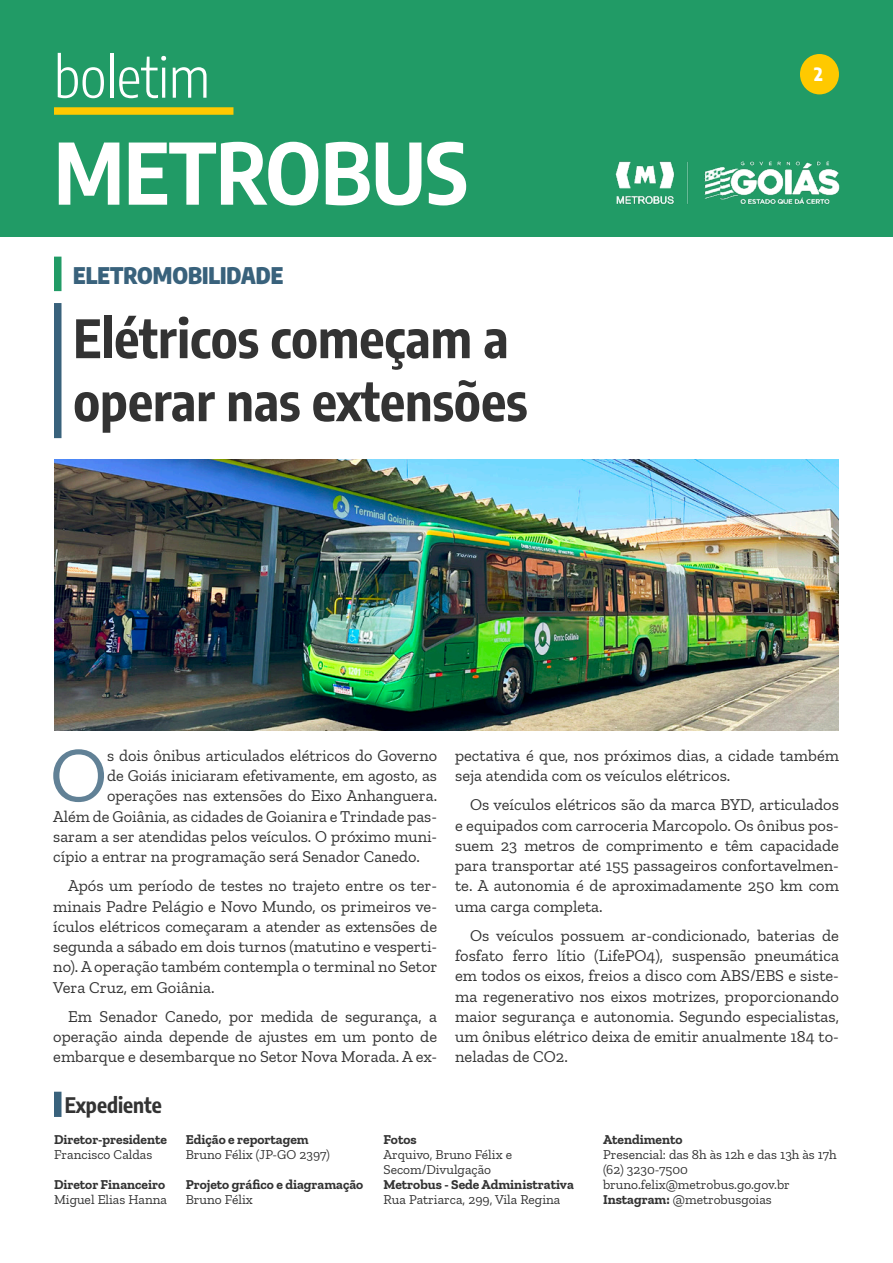
<style>
.page{position:relative;width:893px;height:1263px;background:#fff}
.page>*{position:absolute;margin:0;border:0;box-sizing:border-box;transform-origin:0 0}
.t1{font:700 84px "Encode Sans Condensed";color:#fff}
.t2{font:78.75px "Zilla Slab";color:#618196}
.t3{font:300 55.5px "Encode Sans Condensed";color:#fff}
.t4{font:700 52.5px/63px "Encode Sans Condensed";color:#333}
.t5{font:900 22.5px "Encode Sans Condensed";color:#39627c}
.t6{font:700 21px "Encode Sans Condensed";color:#333}
.t7{font:800 18px "Encode Sans Condensed";color:#fff}
.t8{font:16.5px/20.2px "Zilla Slab";color:#333;text-align:justify}
.t9{font:13.5px/15px "Zilla Slab";color:#333}
.t10{font:700 13.5px "Zilla Slab";color:#333}
.s1{font-weight:700}
</style>
<div class="page">
<div style="left:0;top:0;width:893px;height:236px;background:#219b66"></div>
<div style="left:54px;top:107px;width:179px;height:8px;background:#ffc900"></div>
<img style="left:615px;top:161px;width:225px;height:44px">
<div style="left:54px;top:1092px;width:8px;height:25px;background:#39627c"></div>
<div style="left:800px;top:54px;width:39px;height:40px;background:#ffc900;border-radius:50%"></div>
<div style="left:54px;top:303px;width:8px;height:135px;background:#39627c"></div>
<div style="left:54px;top:257px;width:8px;height:34px;background:#219b66"></div>
<img style="left:54px;top:459px;width:785px;height:272px">
<p class="t3" style="left:54px;top:39px;width:157px">boletim</p>
<p class="t1" style="left:54px;top:110px;width:415px">METROBUS</p>
<p class="t5" style="left:73px;top:258px;width:212px">ELETROMOBILIDADE</p>
<p class="t4" style="left:73px;top:304px;width:456px">Elétricos começam a operar nas extensões</p>
<p class="t7" style="left:814px;top:60px;width:10px">2</p>
<p class="t2" style="left:50px;top:732px;width:58px">O</p>
<p class="t8" style="left:107px;top:745px;width:332px">s dois ônibus articulados elétricos do Governo</p>
<p class="t8" style="left:107px;top:765px;width:331px">de Goiás iniciaram efetivamente, em agosto, as</p>
<p class="t8" style="left:107px;top:786px;width:332px">operações nas extensões do Eixo Anhanguera.</p>
<p class="t8" style="left:53px;top:806px;width:385px">Além de Goiânia, as cidades de Goianira e Trindade pas-</p>
<p class="t8" style="left:53px;top:826px;width:385px">saram a ser atendidas pelos veículos. O próximo muni-</p>
<p class="t8" style="left:53px;top:846px;width:368px">cípio a entrar na programação será Senador Canedo.</p>
<p class="t8" style="left:53px;top:876px;width:386px;text-indent:15px">Após um período de testes no trajeto entre os ter&shy;minais Padre Pelágio e Novo Mundo, os primeiros ve&shy;ículos elétricos começaram a atender as extensões de segunda a sábado em dois turnos (matutino e vesperti&shy;no). A operação também contempla o terminal no Setor Vera Cruz, em Goiânia.</p>
<p class="t8" style="left:53px;top:1006px;width:385px;text-indent:15px">Em Senador Canedo, por medida de segurança, a operação ainda depende de ajustes em um ponto de embarque e desembarque no Setor Nova Morada. A ex-</p>
<p class="t8" style="left:455px;top:745px;width:385px">pectativa é que, nos próximos dias, a cidade também seja atendida com os veículos elétricos.</p>
<p class="t8" style="left:455px;top:795px;width:385px;text-indent:15px">Os veículos elétricos são da marca BYD, articulados e equipados com carroceria Marcopolo. Os ônibus pos&shy;suem 23 metros de comprimento e têm capacidade para transportar até 155 passageiros confortavelmen&shy;te. A autonomia é de aproximadamente 250 km com uma carga completa.</p>
<p class="t8" style="left:455px;top:925px;width:385px;text-indent:15px">Os veículos possuem ar-condicionado, baterias de fosfato ferro lítio (LifePO4), suspensão pneumática em todos os eixos, freios a disco com ABS/EBS e siste&shy;ma regenerativo nos eixos motrizes, proporcionando maior segurança e autonomia. Segundo especialistas, um ônibus elétrico deixa de emitir anualmente 184 to&shy;neladas de CO2.</p>
<p class="t6" style="left:65px;top:1089px;width:98px">Expediente</p>
<p class="t10" style="left:54px;top:1131px;width:115px">Diretor-presidente</p>
<p class="t9" style="left:54px;top:1147px;width:100px">Francisco Caldas</p>
<p class="t10" style="left:54px;top:1176px;width:113px">Diretor Financeiro</p>
<p class="t9" style="left:54px;top:1192px;width:115px">Miguel Elias Hanna</p>
<p class="t10" style="left:186px;top:1131px;width:124px">Edição e reportagem</p>
<p class="t9" style="left:186px;top:1147px;width:146px">Bruno Félix (JP-GO 2397)</p>
<p class="t10" style="left:186px;top:1176px;width:179px">Projeto gráfico e diagramação</p>
<p class="t9" style="left:186px;top:1192px;width:69px">Bruno Félix</p>
<p class="t10" style="left:383px;top:1131px;width:35px">Fotos</p>
<p class="t9" style="left:383px;top:1147px;width:130px">Arquivo, Bruno Félix e<br>Secom/Divulgação</p>
<p class="t10" style="left:383px;top:1176px;width:192px">Metrobus - Sede Administrativa</p>
<p class="t9" style="left:383px;top:1192px;width:178px">Rua Patriarca, 299, Vila Regina</p>
<p class="t10" style="left:603px;top:1131px;width:81px">Atendimento</p>
<p class="t9" style="left:603px;top:1147px;width:235px">Presencial: das 8h às 12h e das 13h às 17h</p>
<p class="t9" style="left:603px;top:1162px;width:86px">(62) 3230-7500</p>
<p class="t9" style="left:603px;top:1177px;width:188px">bruno.felix@metrobus.go.gov.br</p>
<p class="t9" style="left:603px;top:1192px;width:170px"><span class="s1">Instagram:</span> @metrobusgoias</p>
</div>
